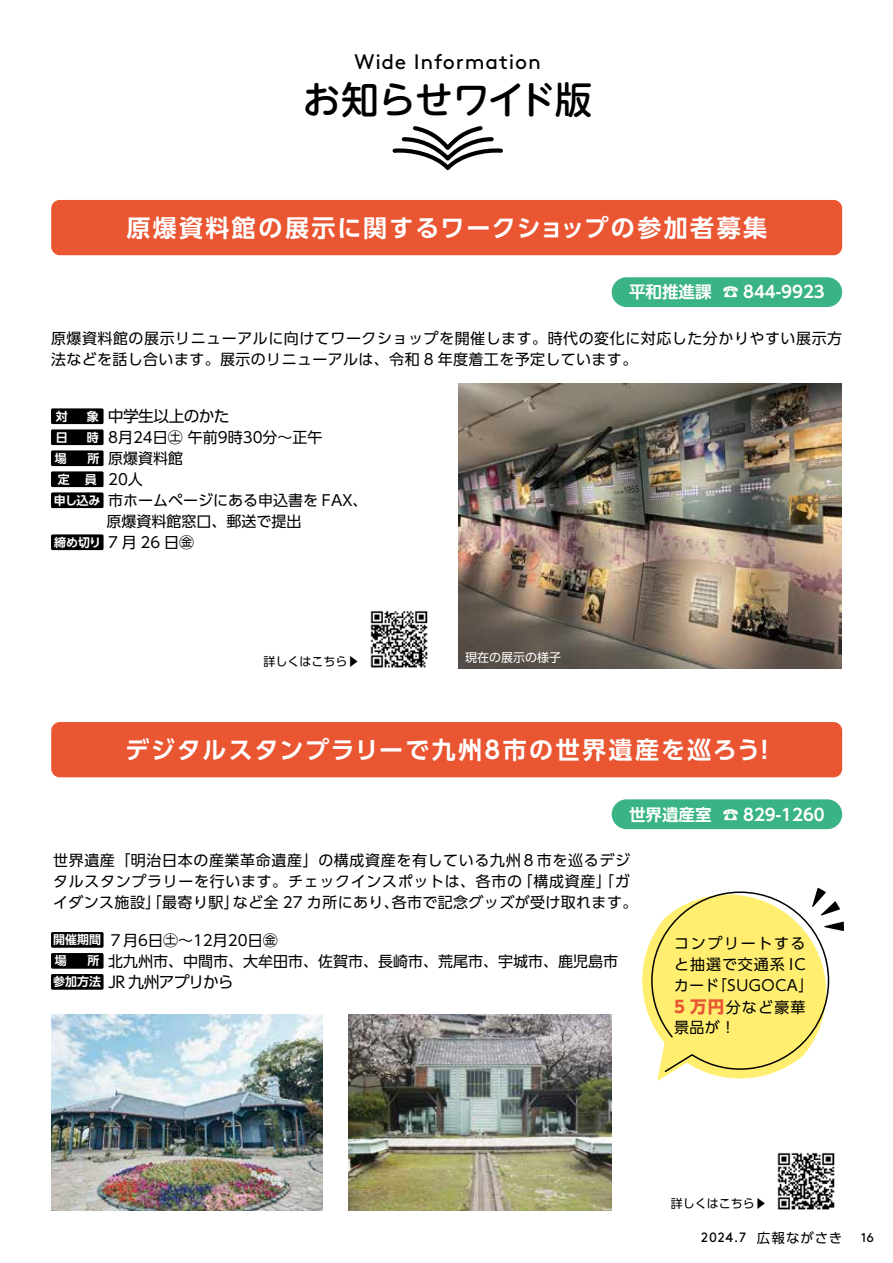
<style>
.page{position:relative;width:893px;height:1263px;background:#fff}
.page>*{position:absolute;margin:0;border:0;box-sizing:border-box;transform-origin:0 0}
.t1{font:500 37.5px "UD Shin M Go Pro";letter-spacing:-.02em;color:#000}
.t2{font:700 24px "UD Shin Go Pro De";letter-spacing:.09em;color:#fff}
.t3{font:21px "Brown Std";letter-spacing:.04em;color:#000}
.t4{font:700 16.5px "UD Shin Go Pro De";color:#fff}
.t5{font:15.75px "UD Shin Go Pro";letter-spacing:-.045em;color:#000}
.t6{font:15px/21px "UD Shin Go Pro";letter-spacing:.035em;color:#000}
.t7{font:15px/21.3px "UD Shin Go Pro";color:#000}
.t8{font:15px/21.8px "UD Shin Go Pro";letter-spacing:.08em;color:#000}
.t9{font:15px "UD Shin Go Pro";letter-spacing:.06em;color:#000}
.t10{font:15px "UD Shin Go Pro";letter-spacing:.11em;color:#000}
.t11{font:13.5px "UD Shin Go Pro";letter-spacing:.075em;color:#000}
.t12{font:13.5px "Brown Std";color:#000}
.t13{font:12.75px "Brown Std";color:#000}
.t14{font:700 12px "UD Shin Go Pro De";color:#fff}
.t15{font:12px "UD Shin Go Pro";color:#000}
.t16{font:12px "UD Shin Go Pro";color:#fff}
.s1{font-weight:700;font-size:16.5px;color:#ea5532}
</style>
<div class="page">
<div style="left:51px;top:200px;width:791px;height:55px;background:#ea5532;border-radius:9px"></div>
<div style="left:612px;top:277px;width:230px;height:30px;background:#3ab484;border-radius:15px"></div>
<div style="left:51px;top:408px;width:53px;height:16px;background:#000;border-radius:2px"></div>
<div style="left:51px;top:429px;width:53px;height:16px;background:#000;border-radius:2px"></div>
<div style="left:51px;top:450px;width:53px;height:16px;background:#000;border-radius:2px"></div>
<div style="left:51px;top:471px;width:53px;height:16px;background:#000;border-radius:2px"></div>
<div style="left:51px;top:492px;width:53px;height:16px;background:#000;border-radius:2px"></div>
<div style="left:51px;top:534px;width:53px;height:16px;background:#000;border-radius:2px"></div>
<img style="left:459px;top:384px;width:383px;height:285px">
<img style="left:370px;top:610px;width:58px;height:58px">
<div style="left:51px;top:722px;width:791px;height:55px;background:#ea5532;border-radius:9px"></div>
<div style="left:612px;top:799px;width:230px;height:30px;background:#3ab484;border-radius:15px"></div>
<div style="left:51px;top:932px;width:53px;height:16px;background:#000;border-radius:2px"></div>
<div style="left:51px;top:953px;width:53px;height:16px;background:#000;border-radius:2px"></div>
<div style="left:51px;top:974px;width:53px;height:16px;background:#000;border-radius:2px"></div>
<img style="left:51px;top:1014px;width:272px;height:197px">
<img style="left:777px;top:1152px;width:58px;height:58px">
<img style="left:348px;top:1014px;width:264px;height:197px">
<svg style="left:642px;top:887px;width:202px;height:194px"></svg>
<svg style="left:392px;top:126px;width:111px;height:44px"></svg>
<h3 class="t3" style="left:355px;top:49px;width:188px">Wide Information</h3>
<h1 class="t1" style="left:303px;top:69px;width:291px">お知らせワイド版</h1>
<h2 class="t2" style="left:126px;top:208px;width:642px">原爆資料館の展示に関するワークショップの参加者募集</h2>
<p class="t4" style="left:629px;top:279px;width:84px">平和推進課</p>
<p class="t6" style="left:51px;top:327px;width:793px">原爆資料館の展示リニューアルに向けてワークショップを開催します。時代の変化に対応した分かりやすい展示方法などを話し合います。展示のリニューアルは、令和 8 年度着工を予定しています。</p>
<p class="t4" style="left:722px;top:279px;width:104px">☎ 844-9923</p>
<p class="t14" style="left:56px;top:406px;width:45px">対　象</p>
<p class="t5" style="left:108px;top:403px;width:123px">中学生以上のかた</p>
<p class="t14" style="left:56px;top:427px;width:45px">日　時</p>
<p class="t7" style="left:108px;top:426px;width:216px">8月24日㊏午前9時30分～正午</p>
<p class="t14" style="left:88px;top:448px;width:14px">所</p>
<p class="t14" style="left:55px;top:448px;width:27px">場　</p>
<p class="t6" style="left:108px;top:447px;width:76px">原爆資料館</p>
<p class="t14" style="left:58px;top:469px;width:41px">定　員</p>
<p class="t6" style="left:108px;top:468px;width:36px">20人</p>
<p class="t14" style="left:54px;top:490px;width:48px">申し込み</p>
<p class="t7" style="left:108px;top:489px;width:261px">市ホームページにある申込書を FAX、</p>
<p class="t7" style="left:107px;top:510px;width:196px">原爆資料館窓口、郵送で提出<br>7 月 26 日㊎</p>
<p class="t14" style="left:54px;top:532px;width:48px">締め切り</p>
<p class="t15" style="left:264px;top:652px;width:97px">詳しくはこちら▶</p>
<p class="t16" style="left:465px;top:647px;width:97px">現在の展示の様子</p>
<h2 class="t2" style="left:125px;top:730px;width:637px">デジタルスタンプラリーで九州8市の世界遺産を巡ろう</h2>
<h2 class="t2" style="left:752px;top:730px;width:26px">!</h2>
<p class="t4" style="left:629px;top:801px;width:84px">世界遺産室</p>
<p class="t6" style="left:53px;top:850px;width:578px;text-align:right">世界遺産「明治日本の産業革命遺産」の構成資産を有している九州８市を巡るデジ「構成資産」「ガ</p>
<p class="t4" style="left:722px;top:801px;width:104px">☎ 829-1260</p>
<p class="t6" style="left:392px;top:871px;width:247px;text-indent:-339px">タルスタンプラリーを行います。チェックインスポットは、各市の<br>各市で記念グッズが受け取れます。</p>
<p class="t6" style="left:53px;top:892px;width:187px">イダンス施設」「最寄り駅」</p>
<p class="t7" style="left:108px;top:929px;width:171px">７月6日㊏〜12月20日㊎</p>
<p class="t6" style="left:233px;top:892px;width:168px">など全 27 カ所にあり、</p>
<p class="t14" style="left:53px;top:930px;width:49px">開催期間</p>
<p class="t10" style="left:674px;top:931px;width:133px">コンプリートする</p>
<p class="t9" style="left:674px;top:952px;width:133px">と抽選で交通系 IC</p>
<p class="t6" style="left:712px;top:974px;width:102px">「SUGOCA「</p>
<p class="t7" style="left:108px;top:950px;width:511px">北九州市、中間市、大牟田市、佐賀市、長崎市、荒尾市、宇城市、鹿児島市</p>
<p class="t14" style="left:88px;top:951px;width:14px">所</p>
<p class="t14" style="left:55px;top:951px;width:27px">場　</p>
<p class="t5" style="left:108px;top:969px;width:127px">JR 九州アプリから</p>
<p class="t14" style="left:53px;top:972px;width:49px">参加方法</p>
<p class="t8" style="left:674px;top:974px;width:133px">カード<br><span class="s1">5 万円</span>分など豪華</p>
<p class="t6" style="left:674px;top:1016px;width:63px">景品が!</p>
<p class="t15" style="left:671px;top:1193px;width:97px">詳しくはこちら▶</p>
<p class="t12" style="left:701px;top:1229px;width:46px">2024.7</p>
<p class="t11" style="left:757px;top:1226px;width:87px">広報ながさき</p>
<p class="t13" style="left:861px;top:1230px;width:14px">16</p>
</div>
